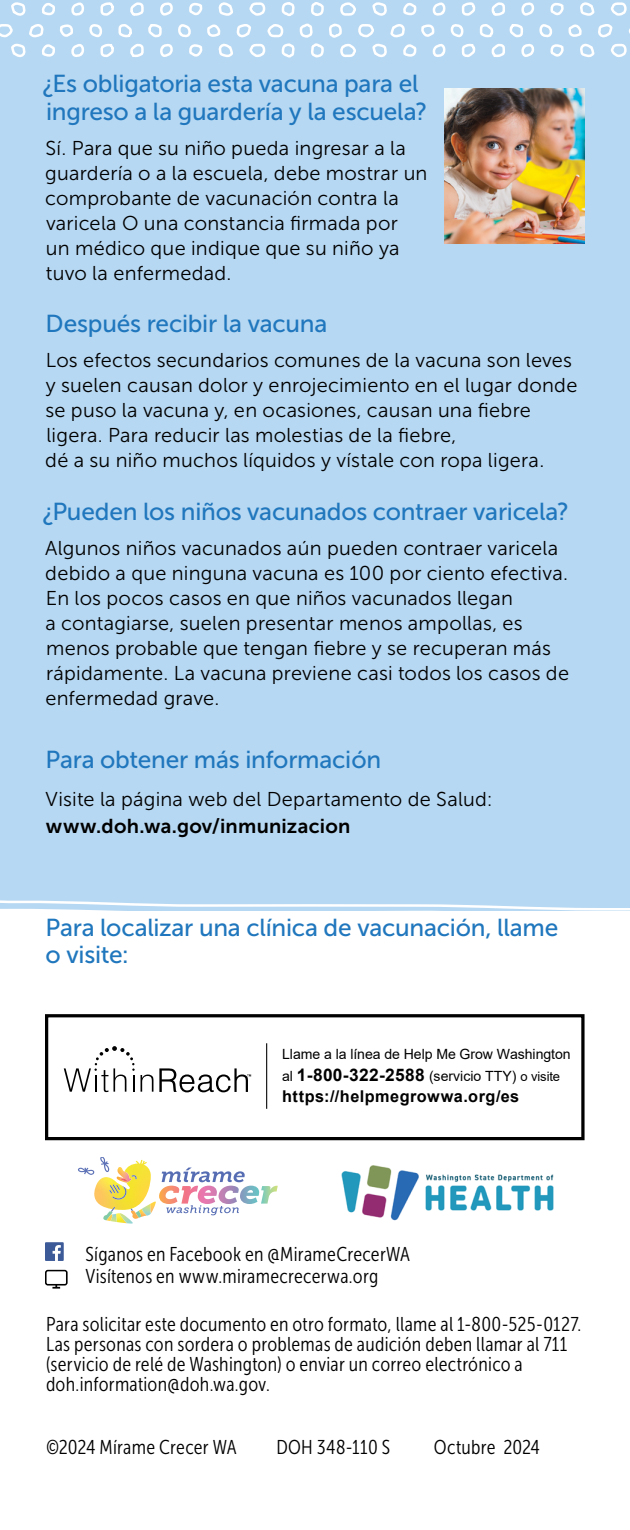
<style>
.page{position:relative;width:630px;height:1530px;background:#fff}
.page>*{position:absolute;margin:0;border:0;box-sizing:border-box;transform-origin:0 0}
.t1{font:24.5px/27.5px "Museo Sans 500";letter-spacing:-.01em;color:#2077bd}
.t2{font:20px/25px "Museo Sans 300";letter-spacing:.01em;color:#000}
.t3{font:20px/20px "Museo Sans Cond 300";letter-spacing:.015em;color:#000}
.t4{font:20px "Museo Sans 700";letter-spacing:.015em;color:#000}
.t5{font:700 16.25px "Arial";letter-spacing:.03em;color:#000}
.t6{font:14px/22.8px "Arial";letter-spacing:-.005em;color:#000}
.s1{font-weight:700;font-size:17.25px}
.s2{font-size:13px}
</style>
<div class="page">
<div style="left:0;top:0;width:630px;height:911px;background:#b7d8f2"></div>
<svg style="left:0;top:900px;width:630px;height:11px"></svg>
<svg style="left:45px;top:1270px;width:23px;height:19px"></svg>
<div style="left:45px;top:1242px;width:19px;height:19px;background:#3d5a98"></div>
<svg style="left:53px;top:1245px;width:8px;height:16px"></svg>
<svg style="left:0;top:2px;width:630px;height:56px"></svg>
<img style="left:445px;top:88px;width:140px;height:156px">
<img style="left:341px;top:1165px;width:213px;height:56px">
<svg style="left:78px;top:1158px;width:200px;height:66px"></svg>
<svg style="left:141px;top:1075px;width:12px;height:17px"></svg>
<svg style="left:64px;top:1046px;width:71px;height:46px"></svg>
<svg style="left:159px;top:1068px;width:92px;height:24px"></svg>
<hr style="left:266px;top:1043px;width:1px;height:66px;background:#000">
<div style="left:45px;top:1014px;width:540px;height:126px;border:3px solid #000"></div>
<p class="t1" style="left:43px;top:70px;width:386px">¿Es obligatoria esta vacuna para el ingreso a la guardería y la escuela?</p>
<p class="t2" style="left:45px;top:135px;width:384px">Sí. Para que su niño pueda ingresar a la guardería o a la escuela, debe mostrar un comprobante de vacunación contra la varicela O una constancia firmada por<br>un médico que indique que su niño ya tuvo la enfermedad.</p>
<p class="t1" style="left:46px;top:310px;width:283px">Después recibir la vacuna</p>
<p class="t2" style="left:45px;top:348px;width:534px">Los efectos secundarios comunes de la vacuna son leves y suelen causan dolor y enrojecimiento en el lugar donde se puso la vacuna y, en ocasiones, causan una fiebre ligera. Para reducir las molestias de la fiebre,<br>dé a su niño muchos líquidos y vístale con ropa ligera.</p>
<p class="t1" style="left:43px;top:498px;width:528px">¿Pueden los niños vacunados contraer varicela?</p>
<p class="t2" style="left:45px;top:535px;width:525px">Algunos niños vacunados aún pueden contraer varicela debido a que ninguna vacuna es 100 por ciento efectiva.<br>En los pocos casos en que niños vacunados llegan<br>a contagiarse, suelen presentar menos ampollas, es menos probable que tengan fiebre y se recuperan más rápidamente. La vacuna previene casi todos los casos de enfermedad grave.</p>
<p class="t1" style="left:46px;top:746px;width:337px">Para obtener más información</p>
<p class="t2" style="left:46px;top:787px;width:448px">Visite la página web del Departamento de Salud:</p>
<p class="t4" style="left:46px;top:815px;width:306px">www.doh.wa.gov/inmunizacion</p>
<p class="t1" style="left:46px;top:914px;width:514px">Para localizar una clínica de vacunación, llame o visite:</p>
<p class="t6" style="left:282px;top:1042px;width:290px">Llame a la línea de Help Me Grow Washington al <span class="s1">1-800-322-2588</span> (servicio TTY) <span class="s2">o visite</span></p>
<p class="t5" style="left:282px;top:1085px;width:239px">https://helpmegrowwa.org/es</p>
<p class="t3" style="left:86px;top:1243px;width:326px;line-height:22.5px">Síganos en Facebook en @MirameCrecerWA<br>Visítenos en www.miramecrecerwa.org</p>
<p class="t3" style="left:46px;top:1315px;width:537px">Para solicitar este documento en otro formato, llame al 1-800-525-0127.<br>Las personas con sordera o problemas de audición deben llamar al 711 (servicio de relé de Washington) o enviar un correo electrónico a doh.information@doh.wa.gov.</p>
<p class="t3" style="left:46px;top:1437px;width:192px">©2024 Mírame Crecer WA</p>
<p class="t3" style="left:276px;top:1437px;width:116px">DOH 348-110 S</p>
<p class="t3" style="left:434px;top:1437px;width:108px">Octubre 2024</p>
</div>
